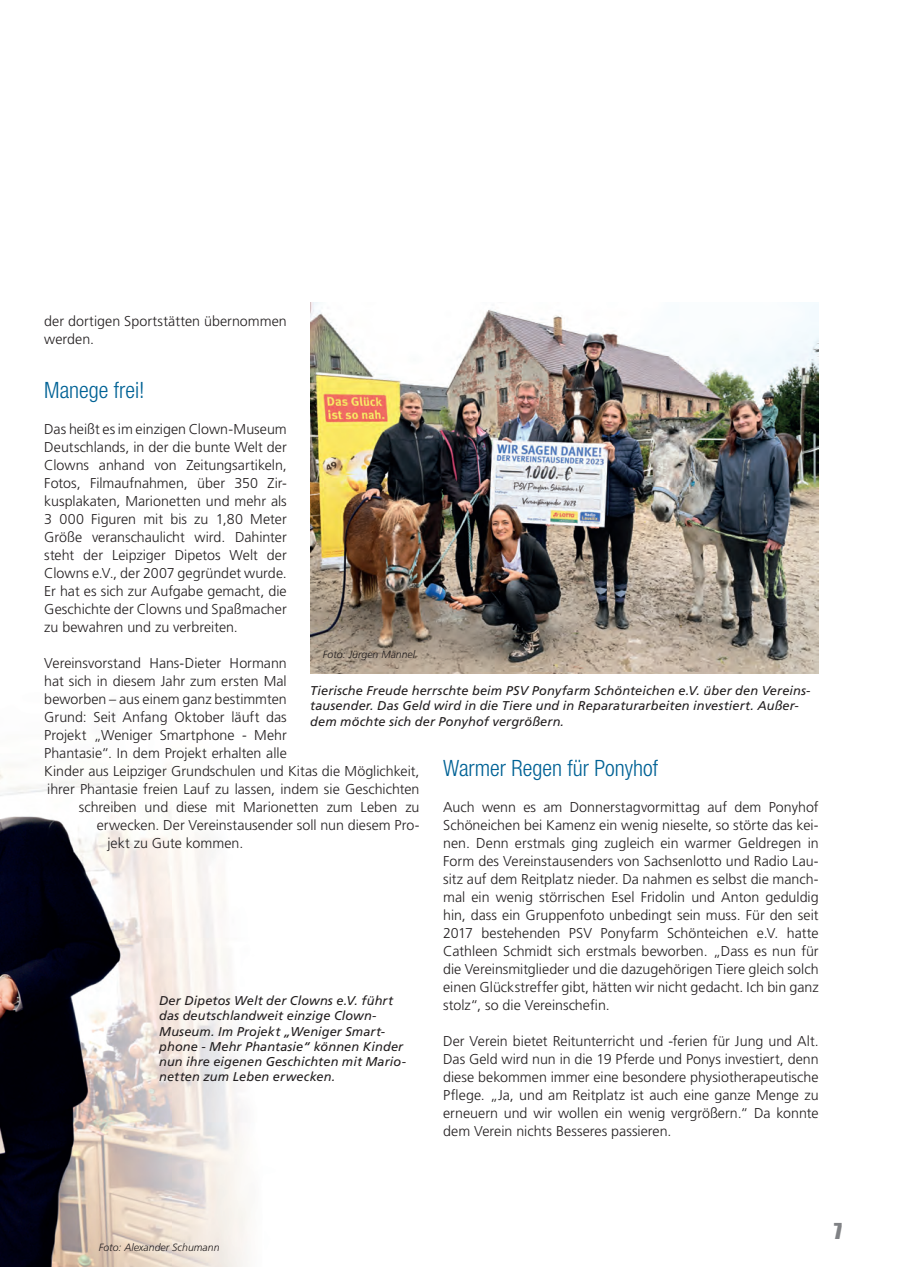
<style>
.page{position:relative;width:897px;height:1267px;background:#fff}
.page>*{position:absolute;margin:0;border:0;box-sizing:border-box;transform-origin:0 0}
.Zwischenüberschrift{font:300 condensed 22.5px "Helvetica Neue LT Std";color:#006295}
.t1{font:22.5px "Impact LT Std";color:#808285}
.Fließtext{font:300 14.25px/18px "Frutiger LT Std";color:#231f20;text-align:justify}
.BU{font:italic 12.75px/15.3px "Frutiger LT Std";letter-spacing:.01em;color:#231f20}
.Fotonachweis{font:italic 300 10.5px "Frutiger LT Std";color:#231f20}
</style>
<div class="page">
<img style="left:0;top:771px;width:248px;height:495px">
<img style="left:310px;top:303px;width:508px;height:370px">
<p class="Fließtext" style="left:44px;top:312px;width:244px">der dortigen Sportstätten übernommen werden.</p>
<p class="Zwischenüberschrift" style="left:44px;top:377px;width:102px">Manege frei!</p>
<p class="Fließtext" style="left:44px;top:420px;width:244px">Das heißt es im einzigen Clown-Museum Deutschlands, in der die bunte Welt der Clowns anhand von Zeitungsartikeln, Fotos, Filmaufnahmen, über 350 Zir&shy;kusplakaten, Marionetten und mehr als 3 000 Figuren mit bis zu 1,80 Meter Größe veranschaulicht wird. Dahinter steht der Leipziger Dipetos Welt der Clowns e.V., der 2007 gegründet wurde.<br>Er hat es sich zur Aufgabe gemacht, die Geschichte der Clowns und Spaßmacher zu bewahren und zu verbreiten.</p>
<p class="Fließtext" style="left:44px;top:654px;width:244px">Vereinsvorstand Hans-Dieter Hormann</p>
<p class="Fließtext" style="left:44px;top:672px;width:244px">hat sich in diesem Jahr zum ersten Mal</p>
<p class="Fließtext" style="left:44px;top:690px;width:244px">beworben – aus einem ganz bestimmten</p>
<p class="Fließtext" style="left:44px;top:708px;width:244px">Grund: Seit Anfang Oktober läuft das</p>
<p class="Fließtext" style="left:44px;top:726px;width:244px">Projekt „Weniger Smartphone - Mehr</p>
<p class="Fließtext" style="left:44px;top:744px;width:244px">Phantasie“. In dem Projekt erhalten alle</p>
<p class="Fließtext" style="left:44px;top:762px;width:377px">Kinder aus Leipziger Grundschulen und Kitas die Möglichkeit,</p>
<p class="Fließtext" style="left:47px;top:780px;width:374px">ihrer Phantasie freien Lauf zu lassen, indem sie Geschichten</p>
<p class="Fließtext" style="left:79px;top:798px;width:342px">schreiben und diese mit Marionetten zum Leben zu</p>
<p class="Fließtext" style="left:97px;top:816px;width:324px">erwecken. Der Vereinstausender soll nun diesem Pro-</p>
<p class="Fließtext" style="left:107px;top:834px;width:137px">jekt zu Gute kommen.</p>
<p class="Fotonachweis" style="left:323px;top:648px;width:94px">Foto: Jürgen Männel</p>
<p class="BU" style="left:310px;top:683px;width:501px">Tierische Freude herrschte beim PSV Ponyfarm Schönteichen e.V. über den Vereins&shy;tausender. Das Geld wird in die Tiere und in Reparaturarbeiten investiert. Außer&shy;dem möchte sich der Ponyhof vergrößern.</p>
<p class="Zwischenüberschrift" style="left:443px;top:755px;width:216px">Warmer Regen für Ponyhof</p>
<p class="Fließtext" style="left:443px;top:798px;width:377px">Auch wenn es am Donnerstagvormittag auf dem Ponyhof Schöneichen bei Kamenz ein wenig nieselte, so störte das kei&shy;nen. Denn erstmals ging zugleich ein warmer Geldregen in Form des Vereinstausenders von Sachsenlotto und Radio Lau&shy;sitz auf dem Reitplatz nieder. Da nahmen es selbst die manch&shy;mal ein wenig störrischen Esel Fridolin und Anton geduldig hin, dass ein Gruppenfoto unbedingt sein muss. Für den seit 2017 bestehenden PSV Ponyfarm Schönteichen e.V. hatte Cathleen Schmidt sich erstmals beworben. „Dass es nun für die Vereinsmitglieder und die dazugehörigen Tiere gleich solch einen Glückstreffer gibt, hätten wir nicht gedacht. Ich bin ganz stolz“, so die Vereinschefin.</p>
<p class="Fließtext" style="left:443px;top:1032px;width:377px">Der Verein bietet Reitunterricht und -ferien für Jung und Alt.<br>Das Geld wird nun in die 19 Pferde und Ponys investiert, denn diese bekommen immer eine besondere physiotherapeutische Pflege. „Ja, und am Reitplatz ist auch eine ganze Menge zu erneuern und wir wollen ein wenig vergrößern.“ Da konnte dem Verein nichts Besseres passieren.</p>
<p class="BU" style="left:159px;top:992px;width:248px">Der Dipetos Welt der Clowns e.V. führt das deutschlandweit einzige Clown-Museum. Im Projekt „Weniger Smart&shy;phone - Mehr Phantasie“ können Kinder nun ihre eigenen Geschichten mit Mario&shy;netten zum Leben erwecken.</p>
<p class="Fotonachweis" style="left:99px;top:1241px;width:122px">Foto: Alexander Schumann</p>
<h1 class="t1" style="left:833px;top:1218px;width:10px">7</h1>
</div>
